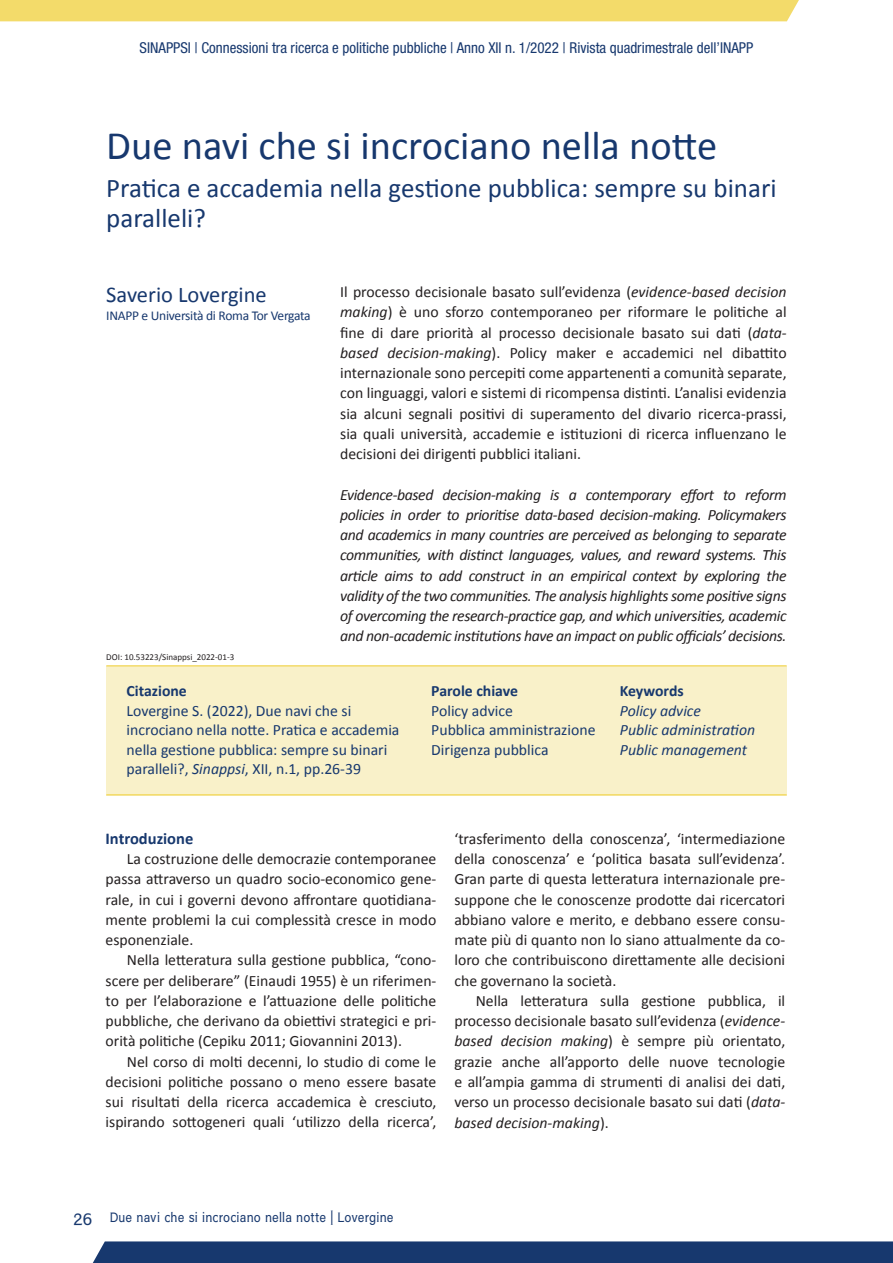
<style>
.page{position:relative;width:893px;height:1263px;background:#fff}
.page>*{position:absolute;margin:0;border:0;box-sizing:border-box;transform-origin:0 0}
.t1{font:40.5px "Calibri";color:#17386e}
.t2{font:27px/30px "Calibri";color:#17386e}
.t3{font:22.5px "Calibri";color:#17386e}
.t4{font:700 16.5px "Calibri";color:#17386e}
.t5{font:15.75px/20.2px "Calibri";color:#231f20;text-align:justify}
.t6{font:italic 15.75px/20.2px "Calibri";letter-spacing:-.025em;color:#231f20;text-align:justify}
.t7{font:15.75px/19.5px "Calibri";color:#17386e}
.t8{font:italic 15.75px/19.5px "Calibri";color:#17386e}
.t9{font:700 15.75px "Calibri";color:#17386e}
.t10{font:condensed 15px "Helvetica Neue LT Std";color:#17386e}
.t11{font:13.5px "Inapp";letter-spacing:.01em;color:#17386e;scale:.9 1}
.t12{font:13.5px "Calibri";letter-spacing:-.02em;color:#17386e}
.t13{font:9px "Calibri";color:#231f20}
.s1{font-style:italic}
.s2{font-size:16.5px}
</style>
<div class="page">
<div style="left:92px;top:1241px;width:801px;height:22px;background:#17386e"></div>
<div style="left:0;top:0;width:799px;height:21px;background:#f3db6a"></div>
<div style="left:106px;top:666px;width:681px;height:129px;background:#f9f1c9"></div>
<hr style="left:106px;top:665px;width:681px;height:2px;background:#f3db6a">
<hr style="left:106px;top:794px;width:681px;height:1px;background:#f3db6a">
<p class="t10" style="left:140px;top:39px;width:615px">SINAPPSI | Connessioni tra ricerca e politiche pubbliche | Anno XII n. 1/2022 | Rivista quadrimestrale dell’INAPP</p>
<h1 class="t1" style="left:106px;top:120px;width:613px">Due navi che si incrociano nella notte</h1>
<h2 class="t2" style="left:106px;top:172px;width:672px">Pratica e accademia nella gestione pubblica: sempre su binari paralleli?</h2>
<h3 class="t3" style="left:106px;top:280px;width:162px">Saverio Lovergine</h3>
<p class="t12" style="left:106px;top:307px;width:206px">INAPP e Università di Roma Tor Vergata</p>
<p class="t13" style="left:106px;top:652px;width:130px">DOI: 10.53223/Sinappsi_2022-01-3</p>
<p class="t5" style="left:340px;top:281px;width:448px">Il processo decisionale basato sull’evidenza (<span class="s1">evidence-based decision making</span>) è uno sforzo contemporaneo per riformare le politiche al fine di dare priorità al processo decisionale basato sui dati (<span class="s1">data&shy;based decision-making</span>). Policy maker e accademici nel dibattito internazionale sono percepiti come appartenenti a comunità separate, con linguaggi, valori e sistemi di ricompensa distinti. L’analisi evidenzia sia alcuni segnali positivi di superamento del divario ricerca-prassi, sia quali università, accademie e istituzioni di ricerca influenzano le decisioni dei dirigenti pubblici italiani.</p>
<p class="t6" style="left:340px;top:483px;width:448px">Evidence-based decision-making is a contemporary effort to reform policies in order to prioritise data-based decision-making. Policymakers and academics in many countries are perceived as belonging to separate communities, with distinct languages, values, and reward systems. This article aims to add construct in an empirical context by exploring the validity of the two communities. The analysis highlights some positive signs of overcoming the research-practice gap, and which universities, academic and non-academic institutions have an impact on public officials’ decisions.</p>
<p class="t9" style="left:127px;top:680px;width:62px">Citazione</p>
<p class="t7" style="left:127px;top:700px;width:274px">Lovergine S. (2022), Due navi che si incrociano nella notte. Pratica e accademia nella gestione pubblica: sempre su binari paralleli?, <span class="s1">Sinappsi</span>, XII, n.1, pp.26-39</p>
<p class="t9" style="left:431px;top:680px;width:88px">Parole chiave</p>
<p class="t7" style="left:431px;top:700px;width:166px">Policy advice<br>Pubblica amministrazione<br>Dirigenza pubblica</p>
<p class="t9" style="left:620px;top:680px;width:65px">Keywords</p>
<p class="t8" style="left:620px;top:700px;width:137px">Policy advice<br>Public administration<br>Public management</p>
<p class="t4" style="left:106px;top:827px;width:89px">Introduzione</p>
<p class="t5" style="left:106px;top:848px;width:332px;text-indent:21px">La costruzione delle democrazie contemporanee passa attraverso un quadro socio-economico gene&shy;rale, in cui i governi devono affrontare quotidiana&shy;mente problemi la cui complessità cresce in modo esponenziale.</p>
<p class="t5" style="left:106px;top:949px;width:332px;text-indent:21px">Nella letteratura sulla gestione pubblica, “cono&shy;scere per deliberare” (Einaudi 1955) è un riferimen&shy;to per l’elaborazione e l’attuazione delle politiche pubbliche, che derivano da obiettivi strategici e pri&shy;orità politiche (Cepiku 2011; Giovannini 2013).</p>
<p class="t5" style="left:106px;top:1050px;width:332px;text-indent:21px">Nel corso di molti decenni, lo studio di come le decisioni politiche possano o meno essere basate sui risultati della ricerca accademica è cresciuto, ispirando sottogeneri quali ‘utilizzo della ricerca’,</p>
<p class="t5" style="left:454px;top:828px;width:332px">‘trasferimento della conoscenza’, ‘intermediazione della conoscenza’ e ‘politica basata sull’evidenza’.<br>Gran parte di questa letteratura internazionale pre&shy;suppone che le conoscenze prodotte dai ricercatori abbiano valore e merito, e debbano essere consu&shy;mate più di quanto non lo siano attualmente da co&shy;loro che contribuiscono direttamente alle decisioni che governano la società.</p>
<p class="t5" style="left:454px;top:990px;width:332px;text-indent:21px">Nella letteratura sulla gestione pubblica, il processo decisionale basato sull’evidenza (<span class="s1">evidence&shy;based decision making</span>) è sempre più orientato, grazie anche all’apporto delle nuove tecnologie e all’ampia gamma di strumenti di analisi dei dati, verso un processo decisionale basato sui dati (<span class="s1">data&shy;based decision-making</span>).</p>
<p class="t11" style="left:73px;top:1210px;width:358px"><span class="s2">26</span> Due navi che si incrociano nella notte | Lovergine</p>
</div>
